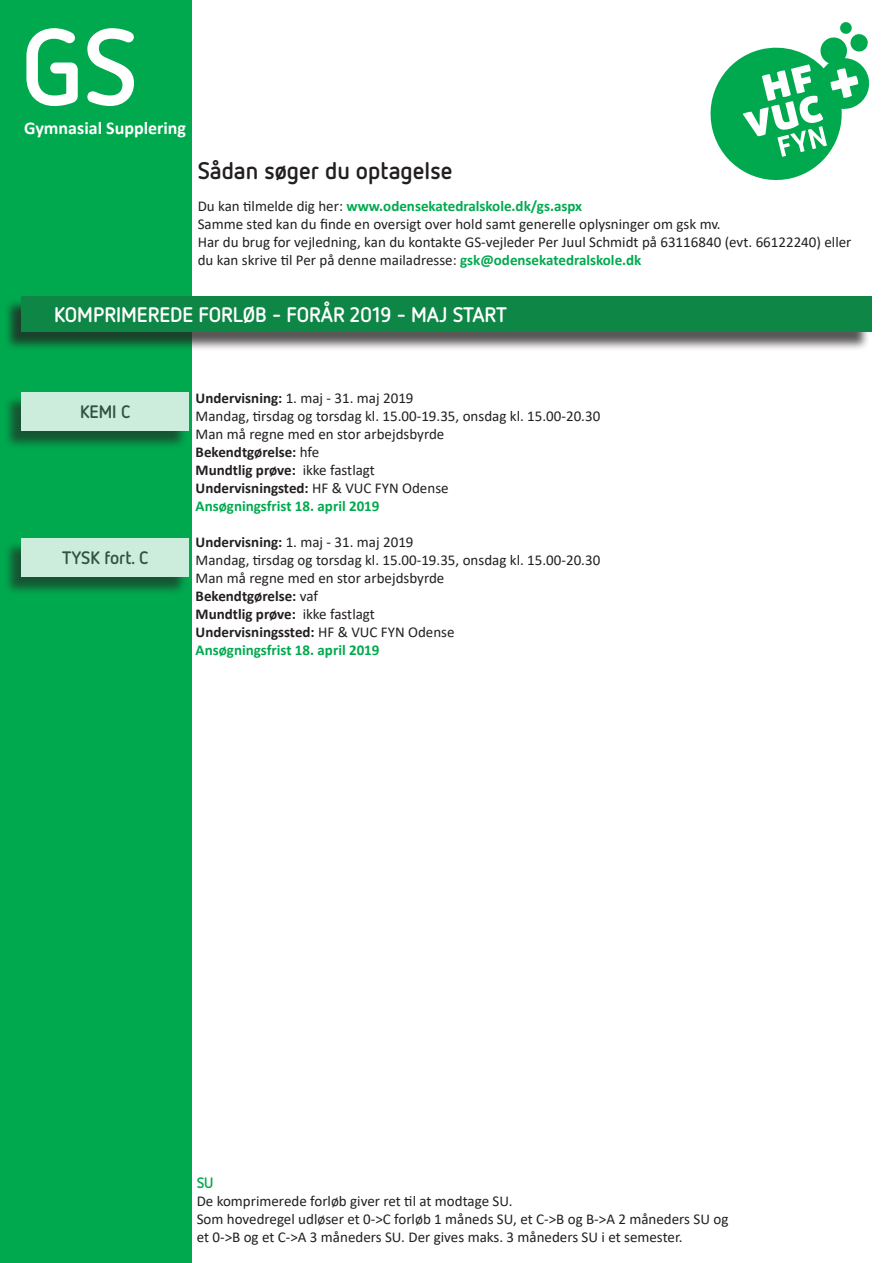
<style>
.page{position:relative;width:893px;height:1263px;background:#fff}
.page>*{position:absolute;margin:0;border:0;box-sizing:border-box;transform-origin:0 0}
.t1{font:700 108px "Netto OT";color:#fff}
.t2{font:700 24px "Netto OT";color:#231f20}
.t3{font:700 21px "Netto OT";color:#fff}
.t4{font:700 18px "Calibri";color:#fff}
.t5{font:700 18px "Netto OT";color:#3e3e3f}
.t6{font:15px/18px "Calibri";color:#231f20}
.t7{font:700 15px "Netto OT";color:#00a94e}
.s1{font-weight:700;color:#00a94e}
.s2{font-weight:700}
</style>
<div class="page">
<div style="left:0;top:0;width:191px;height:1263px;background:#00a94e"></div>
<div style="left:4px;top:298px;width:866px;height:53px;background:#231f20;opacity:.75"></div>
<div style="left:21px;top:296px;width:851px;height:35px;background:#0d8646"></div>
<svg style="left:710px;top:22px;width:160px;height:159px"></svg>
<div style="left:3px;top:541px;width:185px;height:55px;background:#231f20;opacity:.75"></div>
<div style="left:21px;top:538px;width:168px;height:38px;background:#cceddb"></div>
<div style="left:3px;top:395px;width:185px;height:55px;background:#231f20;opacity:.75"></div>
<div style="left:21px;top:392px;width:168px;height:38px;background:#cceddb"></div>
<h1 class="t1" style="left:21px;top:-1px;width:118px">GS</h1>
<p class="t4" style="left:24px;top:115px;width:163px">Gymnasial Supplering</p>
<h2 class="t2" style="left:198px;top:155px;width:256px">Sådan søger du optagelse</h2>
<p class="t6" style="left:198px;top:197px;width:655px">Du kan tilmelde dig her: <span class="s1">www.odensekatedralskole.dk/gs.aspx<br></span>Samme sted kan du finde en oversigt over hold samt generelle oplysninger om gsk mv.<br>Har du brug for vejledning, kan du kontakte GS-vejleder Per Juul Schmidt på 63116840 (evt. 66122240) eller du kan skrive til Per på denne mailadresse: <span class="s1">gsk@odensekatedralskole.dk</span></p>
<h3 class="t3" style="left:54px;top:301px;width:454px">KOMPRIMEREDE FORLØB - FORÅR 2019 - MAJ START</h3>
<p class="t5" style="left:80px;top:400px;width:52px">KEMI C</p>
<p class="t5" style="left:62px;top:546px;width:88px">TYSK fort. C</p>
<p class="t6" style="left:196px;top:389px;width:406px"><span class="s2">Undervisning:</span> 1. maj - 31. maj 2019<br>Mandag, tirsdag og torsdag kl. 15.00-19.35, onsdag kl. 15.00-20.30<br>Man må regne med en stor arbejdsbyrde<br><span class="s2">Bekendtgørelse:</span> hfe<br><span class="s2">Mundtlig prøve:</span> ikke fastlagt<br><span class="s2">Undervisningsted:</span> HF &amp; VUC FYN Odense<br><span class="s1">Ansøgningsfrist 18. april 2019</span></p>
<p class="t6" style="left:196px;top:533px;width:406px"><span class="s2">Undervisning:</span> 1. maj - 31. maj 2019<br>Mandag, tirsdag og torsdag kl. 15.00-19.35, onsdag kl. 15.00-20.30<br>Man må regne med en stor arbejdsbyrde<br><span class="s2">Bekendtgørelse:</span> vaf<br><span class="s2">Mundtlig prøve:</span> ikke fastlagt<br><span class="s2">Undervisningssted:</span> HF &amp; VUC FYN Odense<br><span class="s1">Ansøgningsfrist 18. april 2019</span></p>
<p class="t7" style="left:197px;top:1173px;width:18px">SU</p>
<p class="t6" style="left:197px;top:1192px;width:533px">De komprimerede forløb giver ret til at modtage SU.<br>Som hovedregel udløser et 0-&gt;C forløb 1 måneds SU, et C-&gt;B og B-&gt;A 2 måneders SU og et 0-&gt;B og et C-&gt;A 3 måneders SU. Der gives maks. 3 måneders SU i et semester.</p>
</div>
